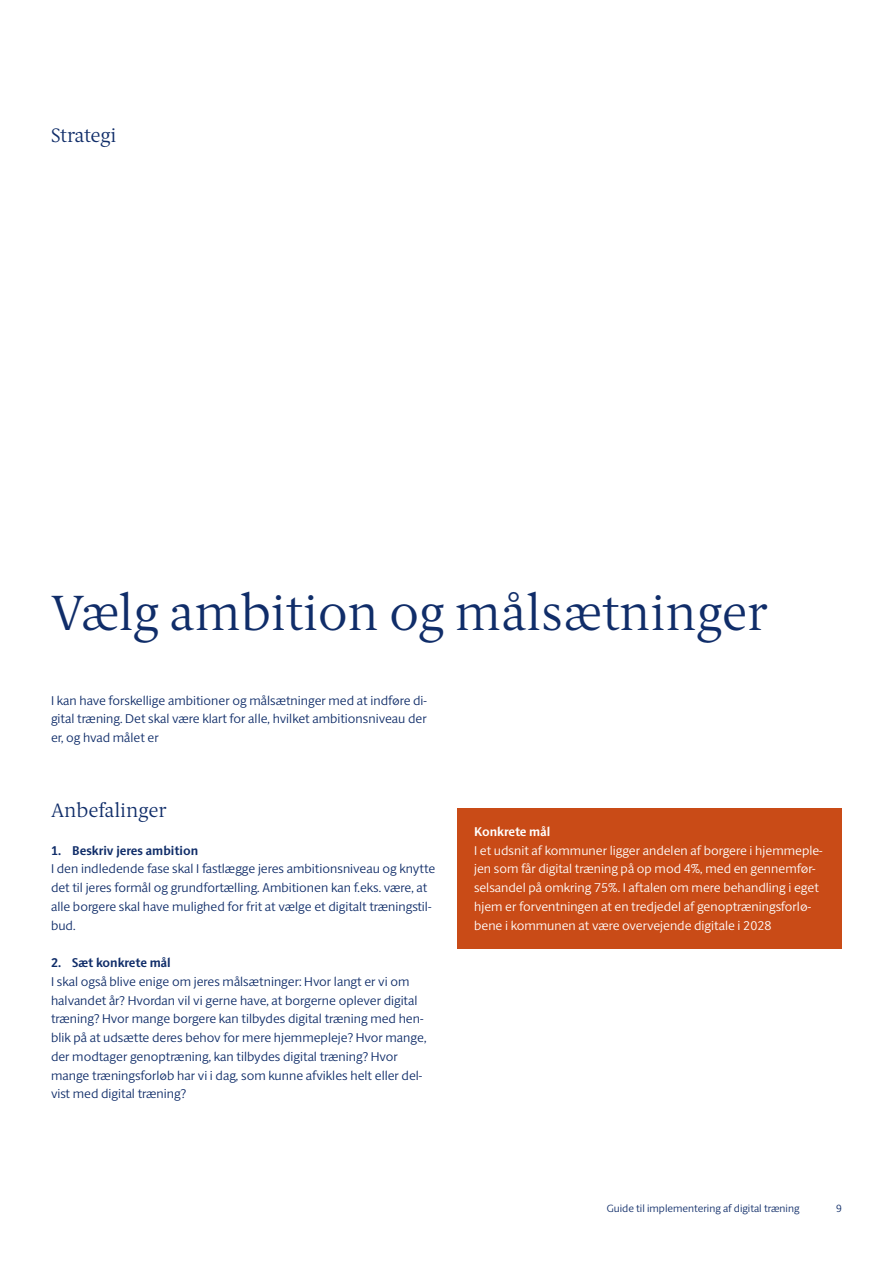
<style>
.page{position:relative;width:893px;height:1263px;background:#fff}
.page>*{position:absolute;margin:0;border:0;box-sizing:border-box;transform-origin:0 0}
.Rubrik_1_5{font:300 49.5px "ID Serif";color:#102d69}
.Rubrik_2{font:300 19.5px "ID Serif";color:#102d69}
.Manchet{font:300 19.5px "ID Serif";letter-spacing:-.01em;color:#102d69}
.Brødtekst{font:300 12.75px/18.8px "ID Sans";color:#102d69}
.Brødtekst-2{font:300 12.75px/18.8px "ID Sans";color:#fff}
.Rubrik_3_-_TAB{font:700 12.75px "ID Sans";color:#102d69}
.Rubrik_3{font:700 12.75px "ID Sans";color:#fff}
.t1{font:300 10.5px "ID Sans";color:#102d69}
</style>
<div class="page">
<div style="left:457px;top:808px;width:385px;height:140px;background:#c94b17"></div>
<p class="Manchet" style="left:51px;top:123px;width:67px">Strategi</p>
<h1 class="Rubrik_1_5" style="left:51px;top:582px;width:718px">Vælg ambition og målsætninger</h1>
<p class="Brødtekst" style="left:51px;top:691px;width:377px;text-align:justify">I kan have forskellige ambitioner og målsætninger med at indføre di&shy;gital træning. Det skal være klart for alle, hvilket ambitionsniveau der er, og hvad målet er</p>
<h2 class="Rubrik_2" style="left:51px;top:798px;width:117px">Anbefalinger</h2>
<h3 class="Rubrik_3_-_TAB" style="left:51px;top:842px;width:149px">1. Beskriv jeres ambition</h3>
<p class="Brødtekst" style="left:51px;top:859px;width:386px">I den indledende fase skal I fastlægge jeres ambitionsniveau og knytte det til jeres formål og grundfortælling. Ambitionen kan f.eks. være, at alle borgere skal have mulighed for frit at vælge et digitalt træningstil&shy;bud.</p>
<h3 class="Rubrik_3_-_TAB" style="left:51px;top:955px;width:121px">2. Sæt konkrete mål</h3>
<p class="Brødtekst" style="left:51px;top:972px;width:377px">I skal også blive enige om jeres målsætninger: Hvor langt er vi om halvandet år? Hvordan vil vi gerne have, at borgerne oplever digital træning? Hvor mange borgere kan tilbydes digital træning med hen&shy;blik på at udsætte deres behov for mere hjemmepleje? Hvor mange, der modtager genoptræning, kan tilbydes digital træning? Hvor mange træningsforløb har vi i dag, som kunne afvikles helt eller del&shy;vist med digital træning?</p>
<h3 class="Rubrik_3" style="left:474px;top:824px;width:78px">Konkrete mål</h3>
<p class="Brødtekst-2" style="left:474px;top:841px;width:350px">I et udsnit af kommuner ligger andelen af borgere i hjemmeple&shy;jen som får digital træning på op mod 4%, med en gennemfør&shy;selsandel på omkring 75%. I aftalen om mere behandling i eget hjem er forventningen at en tredjedel af genoptræningsforlø&shy;bene i kommunen at være overvejende digitale i 2028</p>
<p class="t1" style="left:607px;top:1202px;width:194px">Guide til implementering af digital træning</p>
<p class="t1" style="left:836px;top:1202px;width:7px">9</p>
</div>
